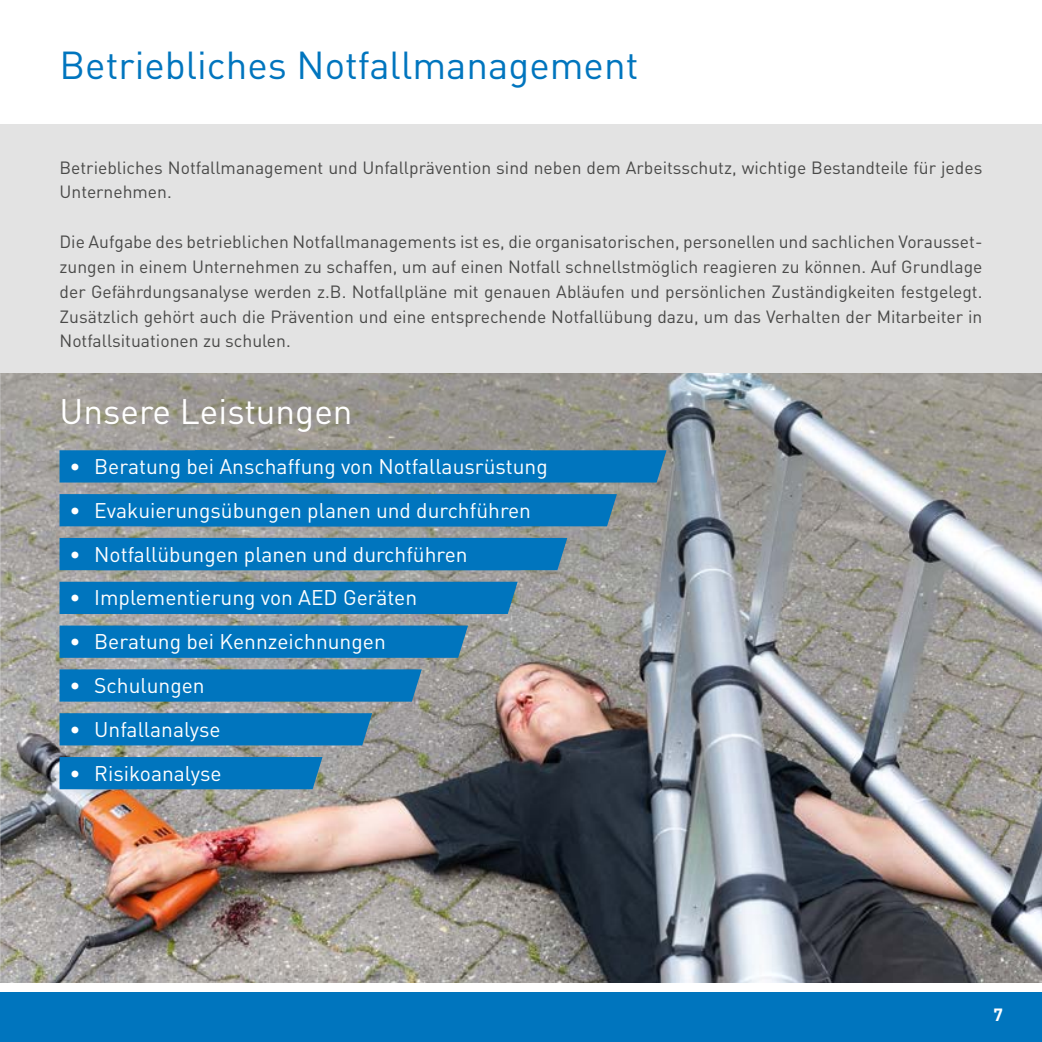
<style>
.page{position:relative;width:1042px;height:1042px;background:#fff}
.page>*{position:absolute;margin:0;border:0;box-sizing:border-box;transform-origin:0 0}
.t1{font:38.5px "DIN Pro";color:#0075be}
.t2{font:35px "DIN Pro";color:#fff}
.t3{font:21px "DIN Pro";color:#fff}
.t4{font:17.5px/24.8px "DIN Pro";color:#494948}
.t5{font:700 17.5px "DIN Pro";color:#fff}
</style>
<div class="page">
<img style="left:0;top:372px;width:1042px;height:610px">
<div style="left:60px;top:582px;width:458px;height:32px;background:#0075be"></div>
<svg style="left:60px;top:625px;width:408px;height:33px;background:#0576bc"></svg>
<div style="left:60px;top:494px;width:557px;height:32px;background:#0075be"></div>
<div style="left:60px;top:538px;width:507px;height:32px;background:#0075be"></div>
<div style="left:60px;top:669px;width:362px;height:32px;background:#0075be"></div>
<div style="left:60px;top:713px;width:312px;height:32px;background:#0075be"></div>
<div style="left:60px;top:757px;width:262px;height:32px;background:#0075be"></div>
<div style="left:60px;top:450px;width:606px;height:32px;background:#0075be"></div>
<div style="left:0;top:992px;width:1042px;height:50px;background:#0075be"></div>
<div style="left:1px;top:124px;width:1041px;height:248px;background:#e3e3e3"></div>
<h1 class="t1" style="left:60px;top:39px;width:580px">Betriebliches Notfallmanagement</h1>
<p class="t4" style="left:60px;top:154px;width:924px">Betriebliches Notfallmanagement und Unfallprävention sind neben dem Arbeitsschutz, wichtige Bestandteile für jedes<br>Unternehmen.</p>
<p class="t4" style="left:60px;top:229px;width:924px;text-align:justify">Die Aufgabe des betrieblichen Notfallmanagements ist es, die organisatorischen, personellen und sachlichen Vorausset&shy;zungen in einem Unternehmen zu schaffen, um auf einen Notfall schnellstmöglich reagieren zu können. Auf Grundlage der Gefährdungsanalyse werden z.B. Notfallpläne mit genauen Abläufen und persönlichen Zuständigkeiten festgelegt.<br>Zusätzlich gehört auch die Prävention und eine entsprechende Notfallübung dazu, um das Verhalten der Mitarbeiter in Notfallsituationen zu schulen.</p>
<h2 class="t2" style="left:60px;top:387px;width:294px">Unsere Leistungen</h2>
<p class="t3" style="left:69px;top:452px;width:480px">• Beratung bei Anschaffung von Notfallausrüstung</p>
<p class="t3" style="left:69px;top:496px;width:463px">• Evakuierungsübungen planen und durchführen</p>
<p class="t3" style="left:69px;top:540px;width:400px">• Notfallübungen planen und durchführen</p>
<p class="t3" style="left:69px;top:583px;width:349px">• Implementierung von AED Geräten</p>
<p class="t3" style="left:69px;top:627px;width:318px">• Beratung bei Kennzeichnungen</p>
<p class="t3" style="left:69px;top:671px;width:137px">• Schulungen</p>
<p class="t3" style="left:69px;top:715px;width:153px">• Unfallanalyse</p>
<p class="t3" style="left:69px;top:758px;width:154px">• Risikoanalyse</p>
<p class="t5" style="left:993px;top:1002px;width:11px">7</p>
</div>
